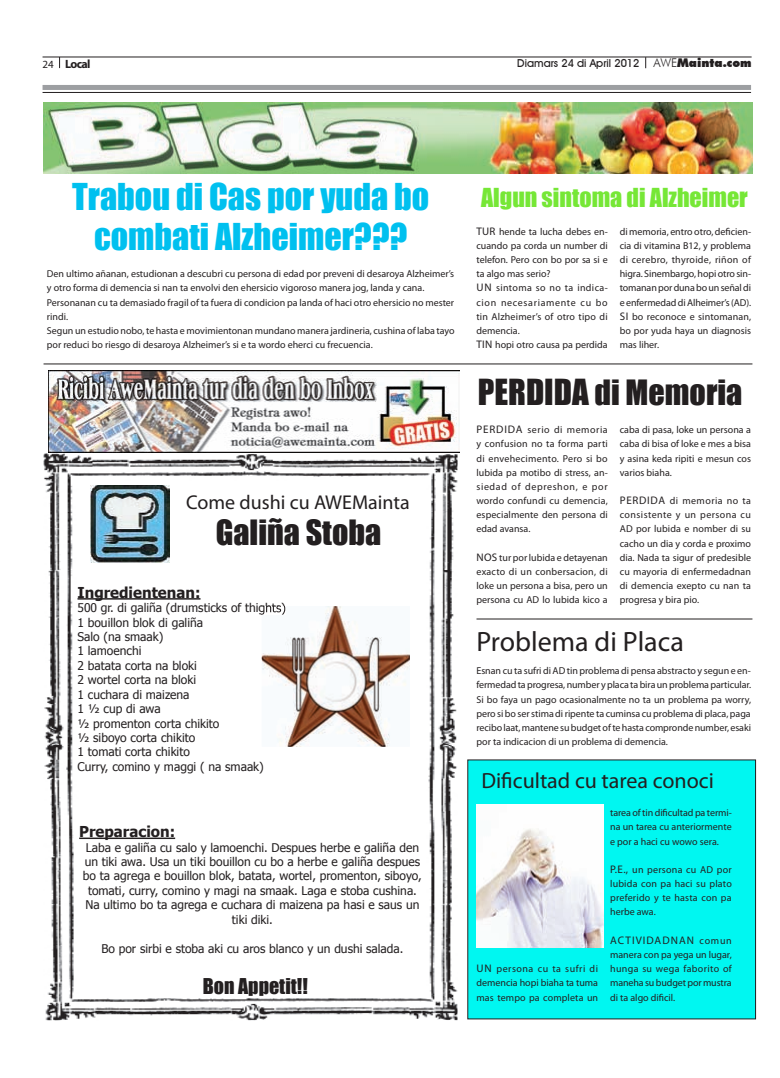
<style>
.page{position:relative;width:780px;height:1078px;background:#fff}
.page>*{position:absolute;margin:0;border:0;box-sizing:border-box;transform-origin:0 0}
.t1{font:34px/40.8px "Impact";color:#00c0ef;text-align:center}
.t2{font:32px "Impact";color:#231f20}
.t3{font:28px "Myriad Pro";color:#231f20}
.t4{font:24px "Impact";color:#76e736}
.t5{font:22px "Myriad Pro";color:#231f20}
.t6{font:20px "Myriad Pro";color:#231f20}
.t7{font:20px "Impact";color:#231f20}
.t8{font:700 15px "Tahoma";color:#231f20}
.t9{font:12px/14.4px "Tahoma";color:#231f20}
.t10{font:700 12px "Myriad Pro";letter-spacing:-.06em;color:#231f20}
.t11{font:500 11px "Avant Garde IT Cby BT";color:#231f20}
.t12{font:11px "Myriad Pro";letter-spacing:.09em;color:#231f20}
.t13{font:10px/14.2px "Myriad Pro";color:#231f20;text-align:justify}
.s1{font-weight:400;font-size:11px}
.s2{font-family:"Futura BT";font-weight:300;font-size:12px}
.s3{font-family:"Futura BT";font-weight:900;font-size:12px}
.s4{font-size:11px}
.s5{font-size:33px}
.s6{font-size:10px}
</style>
<div class="page">
<hr style="left:43px;top:57px;width:708px;height:1px;background:#231f20">
<div style="left:43px;top:85px;width:708px;height:5px;background:#9d9fa2"></div>
<hr style="left:43px;top:92px;width:708px;height:1px;background:#231f20">
<div style="left:468px;top:759px;width:287px;height:259px;background:#00f7f1"></div>
<img style="left:44px;top:453px;width:413px;height:566px">
<img style="left:91px;top:485px;width:78px;height:77px">
<hr style="left:77px;top:598px;width:123px;height:1px;background:#231f20">
<hr style="left:79px;top:837px;width:96px;height:1px;background:#231f20">
<img style="left:262px;top:606px;width:148px;height:140px">
<img style="left:262px;top:606px;width:23px;height:8px">
<img style="left:44px;top:102px;width:708px;height:71px">
<hr style="left:44px;top:363px;width:708px;height:1px;background:#231f20">
<img style="left:48px;top:370px;width:411px;height:82px">
<hr style="left:476px;top:618px;width:276px;height:1px;background:#231f20">
<img style="left:476px;top:804px;width:127px;height:143px">
<p class="t10" style="left:43px;top:56px;width:49px"><span class="s1">24</span> Local</p>
<p class="t11" style="left:517px;top:57px;width:236px">Diamars 24 di April 2012 <span class="s2">AWE</span><span class="s3">Mainta.com</span></p>
<h1 class="t1" style="left:72px;top:175px;width:358px">Trabou di Cas por yuda bo combati Alzheimer???</h1>
<p class="t13" style="left:47px;top:266px;width:409px;text-align:left">Den ultimo añanan, estudionan a descubri cu persona di edad por preveni di desaroya Alzheimer’s y otro forma di demencia si nan ta envolvi den ehersicio vigoroso manera jog, landa y cana.<br>Personanan cu ta demasiado fragil of ta fuera di condicion pa landa of haci otro ehersicio no mester rindi.<br>Segun un estudio nobo, te hasta e movimientonan mundano manera jardineria, cushina of laba tayo por reduci bo riesgo di desaroya Alzheimer’s si e ta wordo eherci cu frecuencia.</p>
<h3 class="t6" style="left:186px;top:489px;width:225px">Come dushi cu AWEMainta</h3>
<h2 class="t2" style="left:216px;top:507px;width:167px">Galiña Stoba</h2>
<h3 class="t8" style="left:77px;top:581px;width:124px">Ingredientenan:</h3>
<p class="t9" style="left:77px;top:600px;width:210px">500 gr. di galiña (drumsticks of thights)<br>1 bouillon blok di galiña<br>Salo (na smaak)<br>1 lamoenchi<br>2 batata corta na bloki<br>2 wortel corta na bloki<br>1 cuchara di maizena<br>1 ½ cup di awa<br>½ promenton corta chikito<br>½ siboyo corta chikito<br>1 tomati corta chikito<br>Curry, comino y maggi ( na smaak)</p>
<h3 class="t8" style="left:79px;top:821px;width:97px">Preparacion:</h3>
<p class="t9" style="left:83px;top:839px;width:340px;text-align:center">Laba e galiña cu salo y lamoenchi. Despues herbe e galiña den un tiki awa. Usa un tiki bouillon cu bo a herbe e galiña despues bo ta agrega e bouillon blok, batata, wortel, promenton, siboyo, tomati, curry, comino y magi na smaak. Laga e stoba cushina.<br>Na ultimo bo ta agrega e cuchara di maizena pa hasi e saus un tiki diki.</p>
<p class="t9" style="left:101px;top:940px;width:303px">Bo por sirbi e stoba aki cu aros blanco y un dushi salada.</p>
<h3 class="t7" style="left:203px;top:970px;width:106px">Bon Appetit!!</h3>
<h3 class="t4" style="left:481px;top:179px;width:268px">Algun sintoma di Alzheimer</h3>
<p class="t13" style="left:476px;top:224px;width:133px;text-align:left"><span class="s4">TUR</span> hende ta lucha debes en&shy;cuando pa corda un number di telefon. Pero con bo por sa si e ta algo mas serio?<br><span class="s4">UN</span> sintoma so no ta indica&shy;cion necesariamente cu bo tin Alzheimer’s of otro tipo di demencia.<br><span class="s4">TIN</span> hopi otro causa pa perdida</p>
<p class="t13" style="left:619px;top:224px;width:133px">di memoria, entro otro, deficien&shy;cia di vitamina B12, y problema di cerebro, thyroide, riñon of higra. Sinembargo, hopi otro sin&shy;tomanan por duna bo un señal di e enfermedad di Alheimer’s (AD).<br><span class="s4">SI</span> bo reconoce e sintomanan, bo por yuda haya un diagnosis mas liher.</p>
<h2 class="t2" style="left:478px;top:367px;width:266px"><span class="s5">PERDIDA</span> di Memoria</h2>
<p class="t13" style="left:476px;top:422px;width:133px"><span class="s4">PERDIDA</span> serio di memoria y confusion no ta forma parti di envehecimento. Pero si bo lubida pa motibo di stress, an&shy;siedad of depreshon, e por wordo confundi cu demencia, especialmente den persona di edad avansa.</p>
<p class="t13" style="left:476px;top:550px;width:133px"><span class="s4">NOS</span> tur por lubida e detayenan exacto di un conbersacion, di loke un persona a bisa, pero un persona cu AD lo lubida kico a</p>
<p class="t13" style="left:619px;top:422px;width:133px">caba di pasa, loke un persona a caba di bisa of loke e mes a bisa y asina keda ripiti e mesun cos varios biaha.</p>
<p class="t13" style="left:619px;top:493px;width:133px"><span class="s4">PERDIDA</span> di memoria no ta consistente y un persona cu AD por lubida e nomber di su cacho un dia y corda e proximo dia. Nada ta sigur of predesible cu mayoria di enfermedadnan di demencia exepto cu nan ta progresa y bira pio.</p>
<h3 class="t3" style="left:476px;top:624px;width:209px">Problema di Placa</h3>
<p class="t13" style="left:476px;top:663px;width:276px">Esnan cu ta sufri di AD tin problema di pensa abstracto y segun e en&shy;fermedad ta progresa, number y placa ta bira un problema particular.<br>Si bo faya un pago ocasionalmente no ta un problema pa worry, pero si bo ser stima di ripente ta cuminsa cu problema di placa, paga recibo laat, mantene su budget of te hasta compronde number, esaki por ta indicacion di un problema di demencia.</p>
<h3 class="t5" style="left:481px;top:766px;width:234px">Dificultad cu tarea conoci</h3>
<p class="t13" style="left:476px;top:961px;width:123px"><span class="s4">UN</span> persona cu ta sufri di demencia hopi biaha ta tuma mas tempo pa completa un</p>
<p class="t13" style="left:610px;top:805px;width:123px">tarea of tin dificultad pa termi&shy;na un tarea cu anteriormente e por a haci cu wowo sera.</p>
<p class="t13" style="left:610px;top:862px;width:123px"><span class="s4">P.E.,</span> un persona cu AD por lubida con pa haci su plato preferido y te hasta con pa herbe awa.</p>
<p class="t12" style="left:610px;top:933px;width:123px">ACTIVIDADNAN <span class="s6">comun</span></p>
<p class="t13" style="left:610px;top:947px;width:123px">manera con pa yega un lugar, hunga su wega faborito of maneha su budget por mustra di ta algo dificil.</p>
</div>
